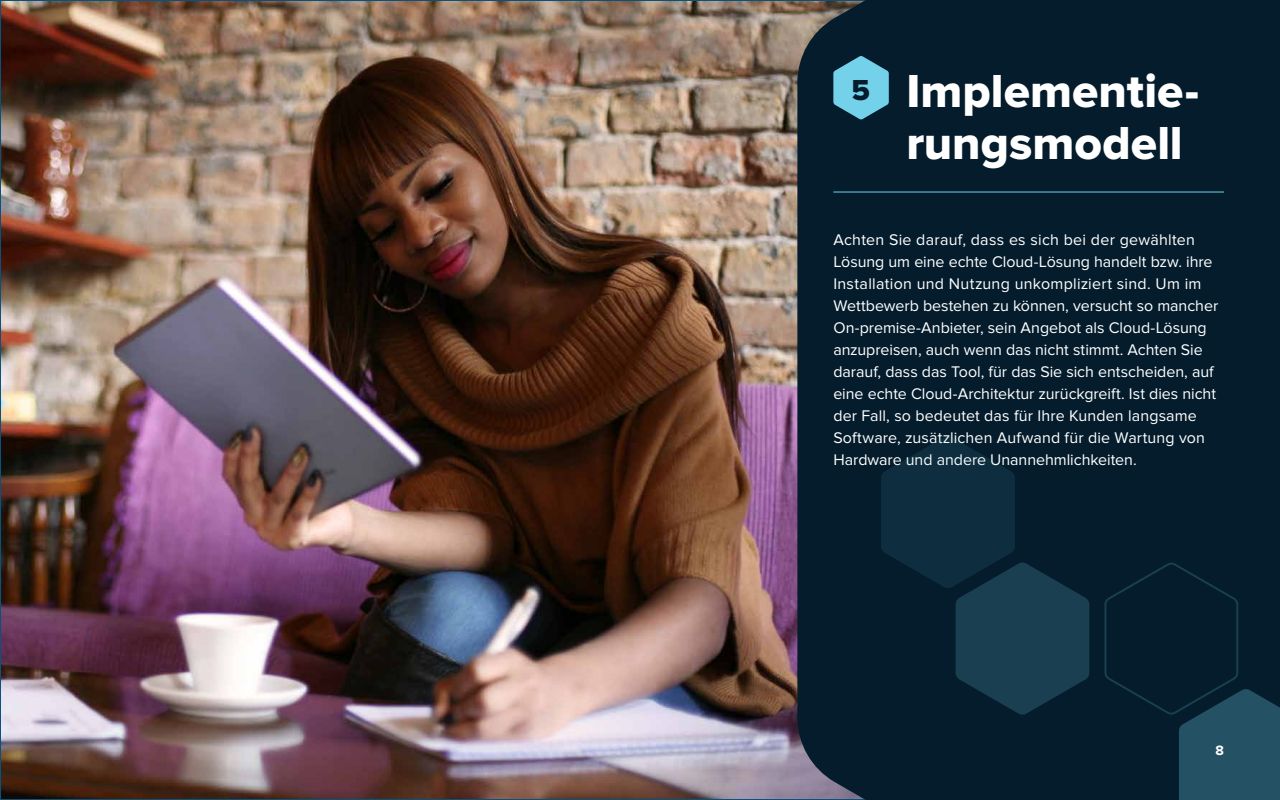
<style>
.page{position:relative;width:1280px;height:800px;background:#fff}
.page>*{position:absolute;margin:0;border:0;box-sizing:border-box;transform-origin:0 0}
.t1{font:48px/52px "Proxima Nova Extrabld";color:#fff}
.t2{font:30px "Proxima Nova Extrabld";color:#041c2c}
.t3{font:16px/22px "Proxima Nova";color:#fff}
.t4{font:700 14px "Proxima Nova";color:#fff}
</style>
<div class="page">
<img style="left:2px;top:2px;width:795px;height:796px">
<div style="left:797px;top:0;width:483px;height:800px;background:#041c2c"></div>
<hr style="left:833px;top:192px;width:391px;height:1px;background:#74d1ea">
<svg style="left:833px;top:56px;width:56px;height:64px;background:#57a3b9"></svg>
<svg style="left:1103px;top:562px;width:177px;height:238px;background:#0c2839"></svg>
<svg style="left:881px;top:436px;width:208px;height:279px;background:#0c293a"></svg>
<h2 class="t2" style="left:852px;top:72px;width:20px">5</h2>
<h1 class="t1" style="left:906px;top:66px;width:294px">Implementie&shy;rungsmodell</h1>
<p class="t3" style="left:833px;top:229px;width:386px">Achten Sie darauf, dass es sich bei der gewählten Lösung um eine echte Cloud-Lösung handelt bzw. ihre Installation und Nutzung unkompliziert sind. Um im Wettbewerb bestehen zu können, versucht so mancher On-premise-Anbieter, sein Angebot als Cloud-Lösung anzupreisen, auch wenn das nicht stimmt. Achten Sie darauf, dass das Tool, für das Sie sich entscheiden, auf eine echte Cloud-Architektur zurückgreift. Ist dies nicht der Fall, so bedeutet das für Ihre Kunden langsame Software, zusätzlichen Aufwand für die Wartung von Hardware und andere Unannehmlichkeiten.</p>
<p class="t4" style="left:1216px;top:742px;width:10px">8</p>
</div>
